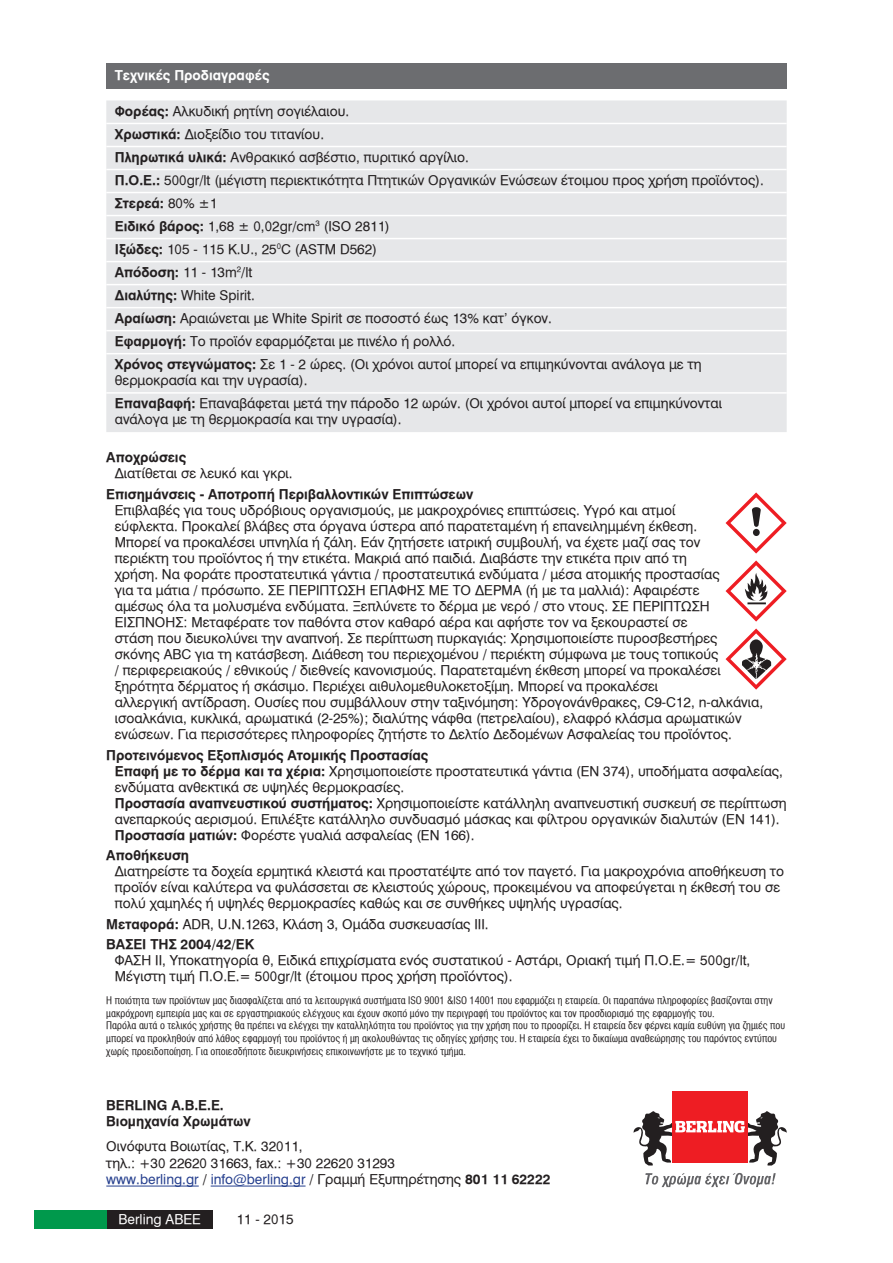
<style>
.page{position:relative;width:893px;height:1263px;background:#fff}
.page>*{position:absolute;margin:0;border:0;box-sizing:border-box;transform-origin:0 0}
.t1{font:13.5px/16px "UB Helvetica";color:#231f20}
.t2{font:13.5px/16.5px "UB Helvetica Bold";color:#231f20}
.t3{font:13.5px "UB Helvetica Bold";color:#fff}
.t4{font:13.5px "UB Helvetica";color:#fff}
.t5{font:10.5px/12.6px "UB Helvetica Cond";color:#231f20}
.s1{font-family:"UB Helvetica Bold"}
.s2{font-family:"UB Helvetica"}
.s3{color:#253f8e}
</style>
<div class="page">
<div style="left:106px;top:1210px;width:107px;height:19px;background:#231f20"></div>
<div style="left:34px;top:1210px;width:72px;height:19px;background:#00994c"></div>
<hr style="left:106px;top:1186px;width:93px;height:1px;background:#253f8e">
<hr style="left:211px;top:1186px;width:95px;height:1px;background:#253f8e">
<div style="left:672px;top:1091px;width:76px;height:71px;background:#ee1d23"></div>
<svg style="left:633px;top:1111px;width:154px;height:54px"></svg>
<svg style="left:645px;top:1173px;width:131px;height:14px"></svg>
<svg style="left:725px;top:560px;width:62px;height:62px"></svg>
<svg style="left:725px;top:492px;width:62px;height:62px"></svg>
<svg style="left:725px;top:628px;width:62px;height:62px"></svg>
<div style="left:106px;top:64px;width:681px;height:25px;background:#6c6d70"></div>
<div style="left:106px;top:100px;width:681px;height:332px;background:#e6e7e9"></div>
<hr style="left:106px;top:123px;width:681px;height:1px;background:#fff">
<hr style="left:106px;top:146px;width:681px;height:1px;background:#fff">
<hr style="left:106px;top:169px;width:681px;height:1px;background:#fff">
<hr style="left:106px;top:192px;width:681px;height:1px;background:#fff">
<hr style="left:106px;top:215px;width:681px;height:1px;background:#fff">
<hr style="left:106px;top:238px;width:681px;height:1px;background:#fff">
<hr style="left:106px;top:261px;width:681px;height:1px;background:#fff">
<hr style="left:106px;top:284px;width:681px;height:1px;background:#fff">
<hr style="left:106px;top:307px;width:681px;height:1px;background:#fff">
<hr style="left:106px;top:330px;width:681px;height:1px;background:#fff">
<hr style="left:106px;top:353px;width:681px;height:1px;background:#fff">
<hr style="left:106px;top:392px;width:681px;height:2px;background:#fff">
<p class="t3" style="left:115px;top:68px;width:156px">Τεχνικές Προδιαγραφές</p>
<p class="t1" style="left:115px;top:103px;width:236px"><span class="s1">Φορέας:</span> Αλκυδική ρητίνη σογιέλαιου.</p>
<p class="t1" style="left:115px;top:126px;width:211px"><span class="s1">Χρωστικά:</span> Διοξείδιο του τιτανίου.</p>
<p class="t1" style="left:115px;top:149px;width:356px"><span class="s1">Πληρωτικά υλικά:</span> Ανθρακικό ασβέστιο, πυριτικό αργίλιο.</p>
<p class="t1" style="left:115px;top:172px;width:651px"><span class="s1">Π.Ο.Ε.:</span> 500gr/lt (μέγιστη περιεκτικότητα Πτητικών Οργανικών Ενώσεων έτοιμου προς χρήση προϊόντος).</p>
<p class="t2" style="left:115px;top:195px;width:104px">Στερεά: <span class="s2">80% ±1</span></p>
<p class="t1" style="left:115px;top:218px;width:277px"><span class="s1">Ειδικό βάρος:</span> 1,68 ± 0,02gr/cm<sup>3</sup> (ISO 2811)</p>
<p class="t1" style="left:115px;top:241px;width:264px"><span class="s1">Ιξώδες:</span> 105 - 115 Κ.U., 25<sup>0</sup>C (ASTM D562)</p>
<p class="t1" style="left:115px;top:264px;width:139px"><span class="s1">Απόδοση:</span> 11 - 13m<sup>2</sup>/lt</p>
<p class="t1" style="left:115px;top:287px;width:142px"><span class="s1">Διαλύτης:</span> White Spirit.</p>
<p class="t1" style="left:115px;top:310px;width:439px"><span class="s1">Αραίωση:</span> Αραιώνεται με White Spirit σε ποσοστό έως 13% κατ’ όγκον.</p>
<p class="t1" style="left:115px;top:333px;width:342px"><span class="s1">Εφαρμογή:</span> Το προϊόν εφαρμόζεται με πινέλο ή ρολλό.</p>
<p class="t1" style="left:115px;top:356px;width:588px"><span class="s1">Χρόνος στεγνώματος:</span> Σε 1 - 2 ώρες. (Οι χρόνοι αυτοί μπορεί να επιμηκύνονται ανάλογα με τη θερμοκρασία και την υγρασία).</p>
<p class="t1" style="left:115px;top:395px;width:609px"><span class="s1">Επαναβαφή:</span> Επαναβάφεται μετά την πάροδο 12 ωρών. (Οι χρόνοι αυτοί μπορεί να επιμηκύνονται ανάλογα με τη θερμοκρασία και την υγρασία).</p>
<p class="t1" style="left:115px;top:450px;width:179px;text-indent:-9px"><span class="s1">Αποχρώσεις<br></span>Διατίθεται σε λευκό και γκρι.</p>
<p class="t1" style="left:115px;top:486px;width:650px;text-indent:-9px"><span class="s1">Επισημάνσεις - Αποτροπή Περιβαλλοντικών Επιπτώσεων<br></span>Επιβλαβές για τους υδρόβιους οργανισμούς, με μακροχρόνιες επιπτώσεις. Υγρό και ατμοί<br>εύφλεκτα. Προκαλεί βλάβες στα όργανα ύστερα από παρατεταμένη ή επανειλημμένη έκθεση.<br>Μπορεί να προκαλέσει υπνηλία ή ζάλη. Εάν ζητήσετε ιατρική συμβουλή, να έχετε μαζί σας τον<br>περιέκτη του προϊόντος ή την ετικέτα. Μακριά από παιδιά. Διαβάστε την ετικέτα πριν από τη<br>χρήση. Να φοράτε προστατευτικά γάντια / προστατευτικά ενδύματα / μέσα ατομικής προστασίας<br>για τα μάτια / πρόσωπο. ΣΕ ΠΕΡΙΠΤΩΣΗ ΕΠΑΦΗΣ ΜΕ ΤΟ ΔΕΡΜΑ (ή με τα μαλλιά): Αφαιρέστε<br>αμέσως όλα τα μολυσμένα ενδύματα. Ξεπλύνετε το δέρμα με νερό / στο ντους. ΣΕ ΠΕΡΙΠΤΩΣΗ ΕΙΣΠΝΟΗΣ: Μεταφέρατε τον παθόντα στον καθαρό αέρα και αφήστε τον να ξεκουραστεί σε<br>στάση που διευκολύνει την αναπνοή. Σε περίπτωση πυρκαγιάς: Χρησιμοποιείστε πυροσβεστήρες σκόνης ABC για τη κατάσβεση. Διάθεση του περιεχομένου / περιέκτη σύμφωνα με τους τοπικούς<br>/ περιφερειακούς / εθνικούς / διεθνείς κανονισμούς. Παρατεταμένη έκθεση μπορεί να προκαλέσει ξηρότητα δέρματος ή σκάσιμο. Περιέχει αιθυλομεθυλοκετοξίμη. Μπορεί να προκαλέσει<br>αλλεργική αντίδραση. Ουσίες που συμβάλλουν στην ταξινόμηση: Υδρογονάνθρακες, C9-C12, n-αλκάνια, ισοαλκάνια, κυκλικά, αρωματικά (2-25%); διαλύτης νάφθα (πετρελαίου), ελαφρό κλάσμα αρωματικών ενώσεων. Για περισσότερες πληροφορίες ζητήστε το Δελτίο Δεδομένων Ασφαλείας του προϊόντος.</p>
<p class="t1" style="left:115px;top:747px;width:673px;text-indent:-9px"><span class="s1">Προτεινόμενος Εξοπλισμός Ατομικής Προστασίας<br>Επαφή με το δέρμα και τα χέρια:</span> Χρησιμοποιείστε προστατευτικά γάντια (EN 374), υποδήματα ασφαλείας, ενδύματα ανθεκτικά σε υψηλές θερμοκρασίες.<br><span class="s1">Προστασία αναπνευστικού συστήματος:</span> Χρησιμοποιείστε κατάλληλη αναπνευστική συσκευή σε περίπτωση ανεπαρκούς αερισμού. Επιλέξτε κατάλληλο συνδυασμό μάσκας και φίλτρου oργανικών διαλυτών (EN 141).<br><span class="s1">Προστασία ματιών:</span> Φορέστε γυαλιά ασφαλείας (EN 166).</p>
<p class="t1" style="left:115px;top:848px;width:671px;text-indent:-9px"><span class="s1">Αποθήκευση<br></span>Διατηρείστε τα δοχεία ερμητικά κλειστά και προστατέψτε από τον παγετό. Για μακροχρόνια αποθήκευση το προϊόν είναι καλύτερα να φυλάσσεται σε κλειστούς χώρους, προκειμένου να αποφεύγεται η έκθεσή του σε πολύ χαμηλές ή υψηλές θερμοκρασίες καθώς και σε συνθήκες υψηλής υγρασίας.</p>
<p class="t1" style="left:106px;top:916px;width:384px"><span class="s1">Μεταφορά:</span> ADR, U.N.1263, Κλάση 3, Ομάδα συσκευασίας ΙΙΙ.</p>
<p class="t1" style="left:115px;top:936px;width:637px;text-indent:-9px"><span class="s1">ΒΑΣΕΙ ΤΗΣ 2004/42/ΕΚ<br></span>ΦΑΣΗ IΙ, Υποκατηγορία θ, Ειδικά επιχρίσματα ενός συστατικού - Αστάρι, Οριακή τιμή Π.Ο.Ε.= 500gr/lt,<br>Μέγιστη τιμή Π.Ο.Ε.= 500gr/lt (έτοιμου προς χρήση προϊόντος).</p>
<p class="t5" style="left:106px;top:994px;width:668px">Η ποιότητα των προϊόντων μας διασφαλίζεται από τα λειτουργικά συστήματα ISO 9001 &amp;ISO 14001 που εφαρμόζει η εταιρεία. Οι παραπάνω πληροφορίες βασίζονται στην μακρόχρονη εμπειρία μας και σε εργαστηριακούς ελέγχους και έχουν σκοπό μόνο την περιγραφή του προϊόντος και τον προσδιορισμό της εφαρμογής του.</p>
<p class="t5" style="left:106px;top:1019px;width:680px">Παρόλα αυτά ο τελικός χρήστης θα πρέπει να ελέγχει την καταλληλότητα του προϊόντος για την χρήση που το προορίζει. Η εταιρεία δεν φέρνει καμία ευθύνη για ζημιές που μπορεί να προκληθούν από λάθος εφαρμογή του προϊόντος ή μη ακολουθώντας τις οδηγίες χρήσης του. Η εταιρεία έχει το δικαίωμα αναθεώρησης του παρόντος εντύπου χωρίς προειδοποίηση. Για οποιεσδήποτε διευκρινήσεις επικοινωνήστε με το τεχνικό τμήμα.</p>
<p class="t2" style="left:106px;top:1097px;width:146px">BERLING A.B.E.E.<br>Bιομηχανία Χρωμάτων</p>
<p class="t1" style="left:106px;top:1138px;width:446px;line-height:16.5px">Οινόφυτα Βοιωτίας, Τ.Κ. 32011,<br>τηλ.: +30 22620 31663, fax.: +30 22620 31293<br><span class="s3">www.berling.gr</span> / <span class="s3">info@berling.gr</span> / Γραμμή Εξυπηρέτησης <span class="s1">801 11 62222</span></p>
<p class="t4" style="left:119px;top:1211px;width:84px">Berling ABEE</p>
<p class="t1" style="left:236px;top:1211px;width:59px">11 - 2015</p>
</div>
